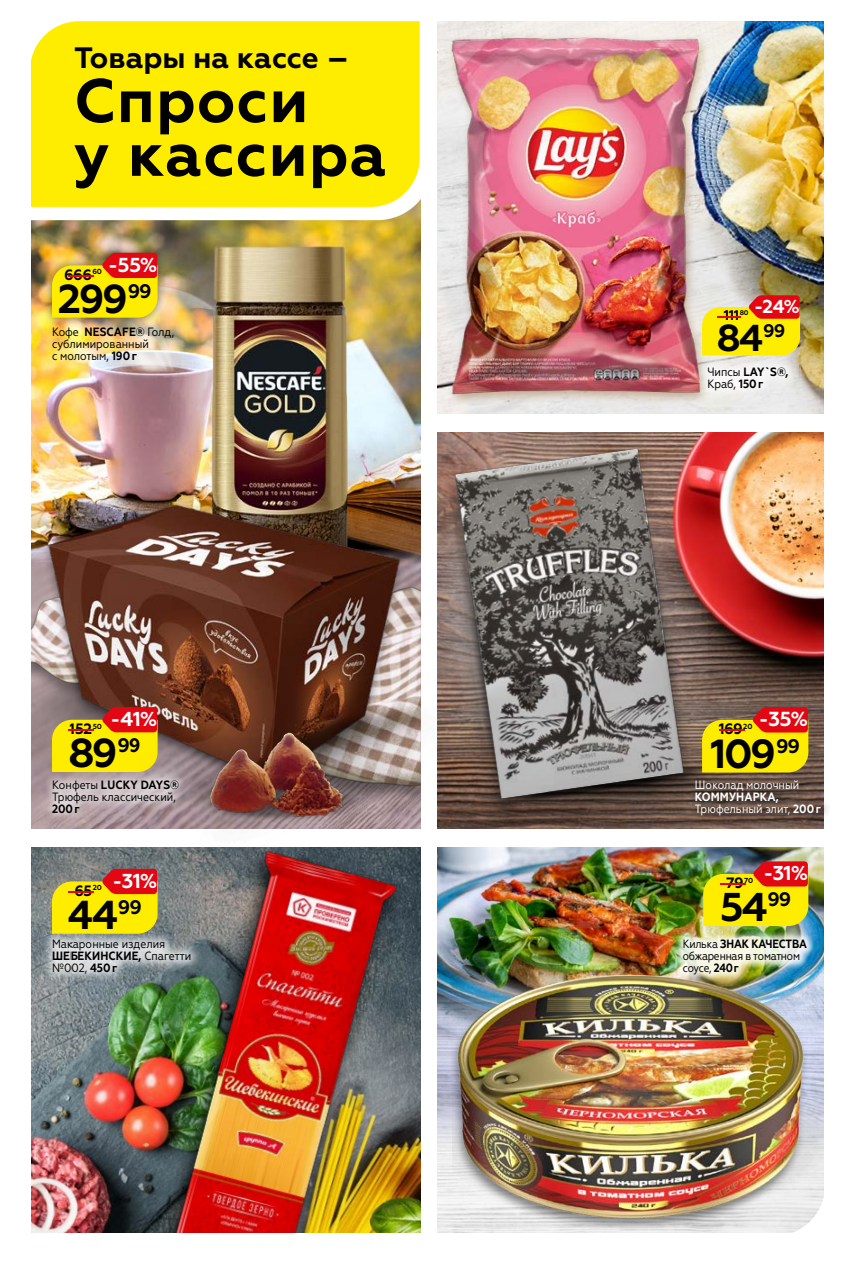
<style>
.page{position:relative;width:859px;height:1263px;background:#fff}
.page>*{position:absolute;margin:0;border:0;box-sizing:border-box;transform-origin:0 0}
.t1{font:700 61.35px/53.7px "Geometria";letter-spacing:.02em;color:#000}
.t2{font:700 40.65px "Geometria";color:#000}
.t3{font:700 40.35px "Geometria";letter-spacing:-.06em;color:#000}
.t4{font:700 40.2px "Geometria";color:#000}
.t5{font:700 37.5px "Geometria";color:#000}
.t6{font:700 29.55px "Geometria";color:#000}
.t7{font:700 20.25px "Geometria";color:#fff}
.t8{font:700 20.1px "Geometria";color:#fff}
.t9{font:700 18.75px "Geometria";color:#fff}
.t10{font:700 15.15px "Geometria";color:#000}
.t11{font:700 15px "Geometria";letter-spacing:-.03em;color:#000}
.t12{font:700 13.95px "Geometria";color:#000}
.t13{font:12px/12px "Geometria Narrow";color:#000}
.t14{font:12px/12px "Geometria Narrow";letter-spacing:-.02em;color:#000;scale:.96 1}
.t15{font:700 12px/12px "Geometria Narrow";letter-spacing:.01em;color:#fff}
.t16{font:700 12px/12px "Geometria Narrow";color:#000}
.t17{font:12px "Geometria Narrow";color:#fff}
.s1{font-weight:700}
.s2{color:#e30613}
.s3{font-weight:400}
</style>
<div class="page">
<img style="left:437px;top:847px;width:387px;height:44px">
<img style="left:437px;top:891px;width:387px;height:198px">
<div style="left:673px;top:930px;width:143px;height:54px;background:#fff;opacity:.84"></div>
<svg style="left:703px;top:861px;width:105px;height:65px;background:#f8cd06"></svg>
<img style="left:446px;top:959px;width:373px;height:274px">
<img style="left:31px;top:851px;width:390px;height:382px">
<img style="left:437px;top:21px;width:383px;height:393px">
<img style="left:392px;top:31px;width:370px;height:370px">
<img style="left:31px;top:220px;width:320px;height:304px">
<img style="left:412px;top:847px;width:374px;height:35px">
<img style="left:383px;top:397px;width:293px;height:432px">
<img style="left:438px;top:436px;width:115px;height:375px">
<img style="left:553px;top:431px;width:271px;height:398px">
<svg style="left:645px;top:612px;width:173px;height:160px;background:#936a3e"></svg>
<svg style="left:382px;top:31px;width:39px;height:189px"></svg>
<div style="left:31px;top:21px;width:389px;height:186px;background:#ffed00"></div>
<img style="left:144px;top:851px;width:264px;height:382px">
<div style="left:41px;top:928px;width:161px;height:57px;background:#fff;opacity:.75"></div>
<svg style="left:52px;top:869px;width:106px;height:65px;background:#e8b414"></svg>
<img style="left:179px;top:233px;width:204px;height:249px">
<div style="left:696px;top:355px;width:104px;height:46px;background:#fff;opacity:.75"></div>
<img style="left:31px;top:617px;width:455px;height:234px">
<div style="left:423px;top:414px;width:413px;height:17px;background:#fff"></div>
<img style="left:31px;top:565px;width:390px;height:251px">
<img style="left:36px;top:482px;width:376px;height:300px">
<svg style="left:52px;top:707px;width:106px;height:63px;background:#e6aa12"></svg>
<div style="left:421px;top:0;width:16px;height:1263px;background:#fff"></div>
<div style="left:0;top:829px;width:859px;height:17px;background:#fff"></div>
<img style="left:165px;top:658px;width:291px;height:219px">
<img style="left:138px;top:735px;width:277px;height:103px">
<img style="left:185px;top:688px;width:181px;height:136px">
<img style="left:90px;top:264px;width:134px;height:153px">
<div style="left:43px;top:244px;width:124px;height:83px;background:#000;opacity:.53"></div>
<svg style="left:52px;top:253px;width:106px;height:65px;background:#f2ba0f"></svg>
<div style="left:43px;top:770px;width:145px;height:52px;background:#fff;opacity:.75"></div>
<div style="left:692px;top:773px;width:140px;height:49px;background:#000;opacity:.75"></div>
<svg style="left:702px;top:295px;width:98px;height:60px;background:#f5bf1f"></svg>
<h3 class="t6" style="left:74px;top:40px;width:277px">Товары на кассе –</h3>
<h1 class="t1" style="left:74px;top:75px;width:314px">Cпроси<br>у кассира</h1>
<h3 class="t8" style="left:108px;top:253px;width:51px">-55%</h3>
<h3 class="t3" style="left:58px;top:275px;width:95px">299<sup>99</sup></h3>
<p class="t13" style="left:52px;top:326px;width:124px">Кофе <span class="s1">NESCAFE®</span> Голд, сублимированный<br>с молотым, <span class="s1">190 г</span></p>
<p class="t11" style="left:61px;top:266px;width:43px"><span class="s2">-</span>666<sup>60</sup></p>
<h3 class="t8" style="left:110px;top:707px;width:49px">-41%</h3>
<h3 class="t3" style="left:68px;top:729px;width:74px">89<sup>99</sup></h3>
<p class="t11" style="left:61px;top:720px;width:43px"><span class="s2">-</span>152<sup>50</sup></p>
<p class="t13" style="left:52px;top:779px;width:129px">Конфеты <span class="s1">LUCKY DAYS®<br></span>Трюфель классический,</p>
<p class="t16" style="left:52px;top:803px;width:29px">200 г</p>
<h3 class="t8" style="left:112px;top:869px;width:47px">-31%</h3>
<h3 class="t3" style="left:68px;top:891px;width:76px">44<sup>99</sup></h3>
<p class="t11" style="left:61px;top:882px;width:43px"><span class="s2">-</span>65<sup>20</sup></p>
<p class="t13" style="left:52px;top:938px;width:141px">Макаронные изделия<br><span class="s1">ШЕБЕКИНСКИЕ,</span> Спагетти №002, <span class="s1">450 г</span></p>
<h3 class="t9" style="left:754px;top:295px;width:47px">-24%</h3>
<h3 class="t5" style="left:717px;top:316px;width:70px">84<sup>99</sup></h3>
<p class="t12" style="left:710px;top:307px;width:40px"><span class="s2">-</span>111<sup>80</sup></p>
<p class="t16" style="left:707px;top:366px;width:83px"><span class="s3">Чипсы</span> LAY`S®,<br><span class="s3">Краб,</span> 150 г</p>
<h3 class="t7" style="left:759px;top:707px;width:51px">-35%</h3>
<h2 class="t2" style="left:710px;top:729px;width:91px">109<sup>99</sup></h2>
<p class="t10" style="left:711px;top:720px;width:43px"><span class="s2">-</span>169<sup>20</sup></p>
<p class="t17" style="left:695px;top:778px;width:106px">Шоколад молочный</p>
<p class="t15" style="left:695px;top:791px;width:128px">КОММУНАРКА,<br><span class="s3">Трюфельный элит,</span> 200 г</p>
<h3 class="t8" style="left:763px;top:861px;width:46px">-31%</h3>
<h3 class="t4" style="left:720px;top:883px;width:73px">54<sup>99</sup></h3>
<p class="t11" style="left:712px;top:874px;width:43px"><span class="s2">-</span>79<sup>70</sup></p>
<p class="t14" style="left:683px;top:938px;width:131px">Килька <span class="s1">ЗНАК КАЧЕСТВА </span>обжаренная в томатном соусе, <span class="s1">240 г</span></p>
</div>
